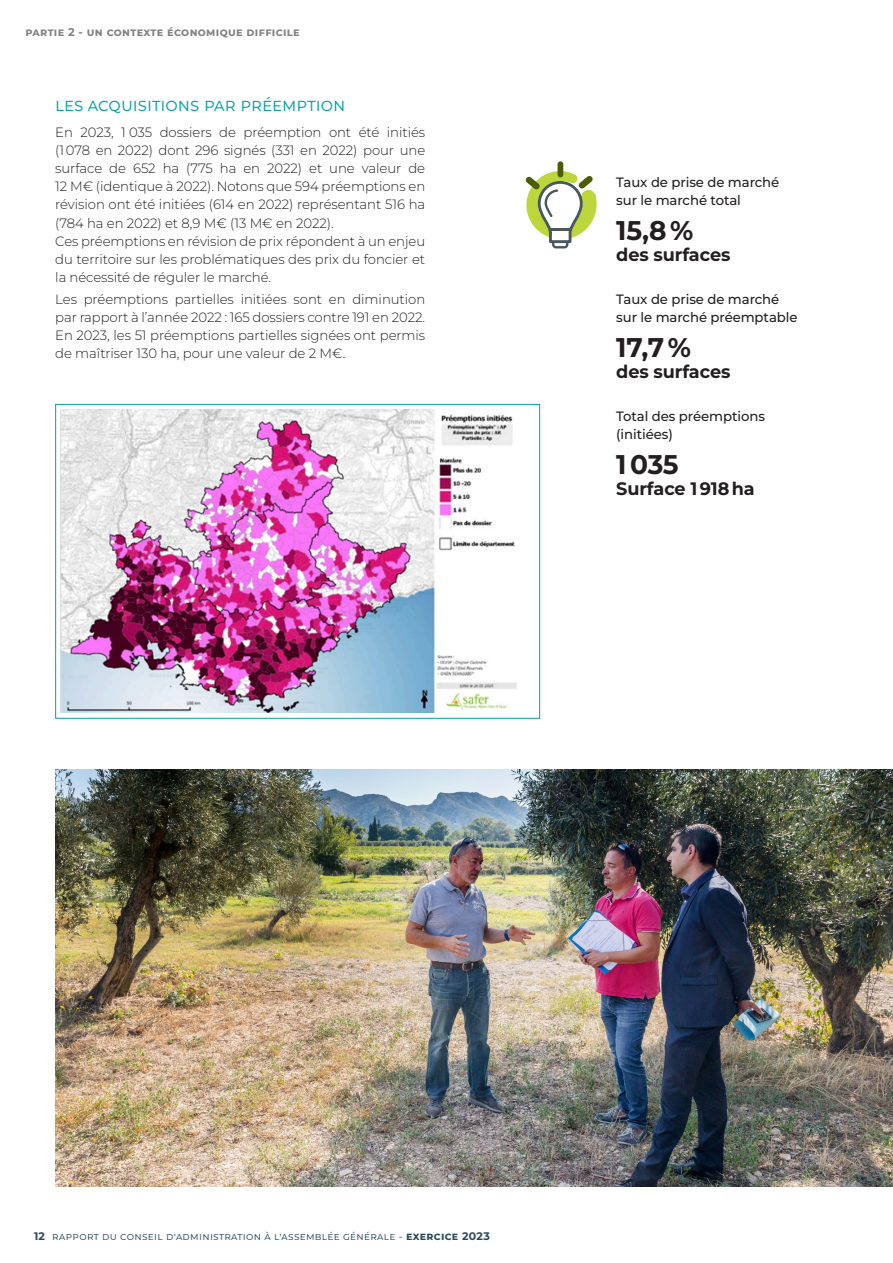
<style>
.page{position:relative;width:893px;height:1263px;background:#fff}
.page>*{position:absolute;margin:0;border:0;box-sizing:border-box;transform-origin:0 0}
.TexteCOURANT{font:700 27px "Montserrat";letter-spacing:-.01em;color:#231f20}
.TexteCOURANT-2{font:700 18px "Montserrat";letter-spacing:-.005em;color:#231f20}
.TexteCOURANT-3{font:18px "Montserrat";letter-spacing:.01em;color:#00a1a5}
.TexteCOURANT-4{font:300 13.5px/18px "Montserrat";letter-spacing:-.005em;color:#231f20;text-align:justify}
.TexteCOURANT-5{font:500 13.5px/18px "Montserrat";letter-spacing:-.005em;color:#231f20}
.PARTIE_Tête{font:700 11.25px "Montserrat";letter-spacing:.03em;color:#808285}
.t1{font:10.5px "Montserrat";letter-spacing:.04em;color:#294a59}
.s1{font-weight:700;font-size:10.95px}
</style>
<div class="page">
<img style="left:61px;top:409px;width:456px;height:303px">
<div style="left:55px;top:404px;width:485px;height:315px;border:1px solid #00a2a5"></div>
<svg style="left:526px;top:168px;width:71px;height:80px"></svg>
<div style="left:558px;top:161px;width:5px;height:16px;background:#4b5c02;border-radius:3px"></div>
<img style="left:55px;top:770px;width:838px;height:416px">
<p class="PARTIE_Tête" style="left:26px;top:25px;width:276px">partie 2 - un contexte économique difficile</p>
<p class="TexteCOURANT-3" style="left:55px;top:93px;width:292px">les acquisitions par préemption</p>
<p class="TexteCOURANT-4" style="left:55px;top:123px;width:371px">En 2023, 1 035 dossiers de préemption ont été initiés (1 078 en 2022) dont 296 signés (331 en 2022) pour une surface de 652 ha (775 ha en 2022) et une valeur de 12 M€ (identique à 2022). Notons que 594 préemptions en révision ont été initiées (614 en 2022) représentant 516 ha (784 ha en 2022) et 8,9 M€ (13 M€ en 2022).</p>
<p class="TexteCOURANT-4" style="left:55px;top:231px;width:371px">Ces préemptions en révision de prix répondent à un enjeu du territoire sur les problématiques des prix du foncier et la nécessité de réguler le marché.</p>
<p class="TexteCOURANT-4" style="left:55px;top:290px;width:371px">Les préemptions partielles initiées sont en diminution par rapport à l’année 2022 : 165 dossiers contre 191 en 2022.<br>En 2023, les 51 préemptions partielles signées ont permis de maîtriser 130 ha, pour une valeur de 2 M€.</p>
<p class="TexteCOURANT-5" style="left:616px;top:173px;width:165px">Taux de prise de marché sur le marché total</p>
<p class="TexteCOURANT" style="left:616px;top:213px;width:79px">15,8 %</p>
<p class="TexteCOURANT-2" style="left:616px;top:243px;width:116px">des surfaces</p>
<p class="TexteCOURANT-5" style="left:616px;top:290px;width:183px">Taux de prise de marché sur le marché préemptable</p>
<p class="TexteCOURANT" style="left:616px;top:329px;width:76px">17,7 %</p>
<p class="TexteCOURANT-2" style="left:616px;top:360px;width:116px">des surfaces</p>
<p class="TexteCOURANT-5" style="left:616px;top:406px;width:150px">Total des préemptions (initiées)</p>
<p class="TexteCOURANT" style="left:616px;top:446px;width:64px">1 035</p>
<p class="TexteCOURANT-2" style="left:616px;top:476px;width:140px">Surface 1 918 ha</p>
<p class="t1" style="left:34px;top:1229px;width:457px"><span class="s1">12</span> rapport du conseil d’administration à l’assemblée générale - <span class="s1">exercice 2023</span></p>
</div>
